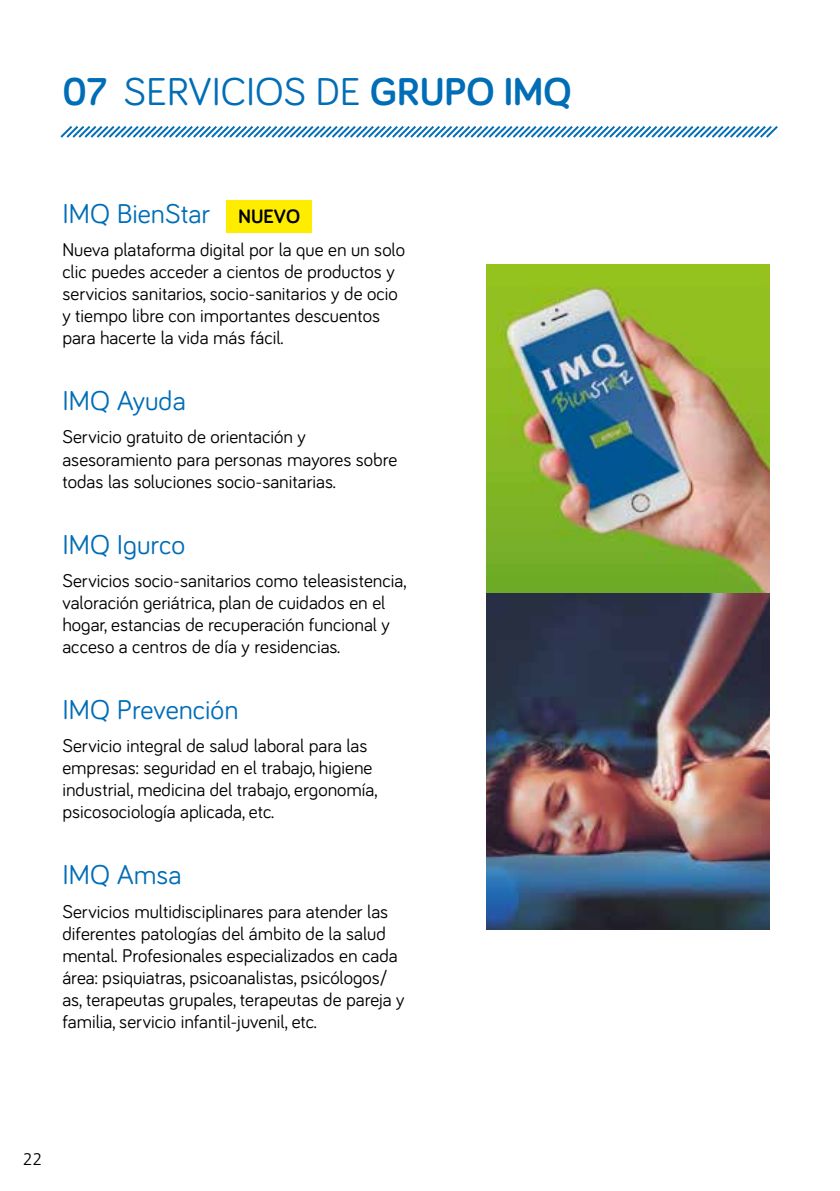
<style>
.page{position:relative;width:840px;height:1191px;background:#fff}
.page>*{position:absolute;margin:0;border:0;box-sizing:border-box;transform-origin:0 0}
.t1{font:40px "Bariol";color:#006db7}
.t2{font:28px "Bariol";color:#006db7}
.t3{font:700 20px "Bariol";color:#000}
.t4{font:19px/22px "Bariol";color:#000}
.t5{font:300 17px "Frutiger LT";color:#000}
.s1{font-weight:700}
</style>
<div class="page">
<svg style="left:60px;top:126px;width:718px;height:12px"></svg>
<img style="left:486px;top:264px;width:283px;height:329px">
<img style="left:486px;top:593px;width:283px;height:336px">
<div style="left:226px;top:201px;width:86px;height:32px;background:#ffed00"></div>
<h1 class="t1" style="left:62px;top:65px;width:510px"><span class="s1">07</span> SERVICIOS DE <span class="s1">GRUPO IMQ</span></h1>
<h2 class="t2" style="left:62px;top:194px;width:149px">IMQ BienStar</h2>
<p class="t4" style="left:62px;top:238px;width:344px">Nueva plataforma digital por la que en un solo clic puedes acceder a cientos de productos y servicios sanitarios, socio-sanitarios y de ocio y tiempo libre con importantes descuentos para hacerte la vida más fácil.</p>
<p class="t3" style="left:238px;top:203px;width:63px">NUEVO</p>
<h2 class="t2" style="left:62px;top:382px;width:125px">IMQ Ayuda</h2>
<p class="t4" style="left:62px;top:425px;width:336px">Servicio gratuito de orientación y asesoramiento para personas mayores sobre todas las soluciones socio-sanitarias.</p>
<h2 class="t2" style="left:62px;top:525px;width:124px">IMQ Igurco</h2>
<p class="t4" style="left:62px;top:568px;width:345px">Servicios socio-sanitarios como teleasistencia, valoración geriátrica, plan de cuidados en el hogar, estancias de recuperación funcional y acceso a centros de día y residencias.</p>
<h2 class="t2" style="left:62px;top:690px;width:177px">IMQ Prevención</h2>
<p class="t4" style="left:62px;top:734px;width:316px">Servicio integral de salud laboral para las empresas: seguridad en el trabajo, higiene industrial, medicina del trabajo, ergonomía, psicosociología aplicada, etc.</p>
<h2 class="t2" style="left:62px;top:856px;width:121px">IMQ Amsa</h2>
<p class="t4" style="left:62px;top:899px;width:343px">Servicios multidisciplinares para atender las diferentes patologías del ámbito de la salud mental. Profesionales especializados en cada área: psiquiatras, psicoanalistas, psicólogos/ as, terapeutas grupales, terapeutas de pareja y familia, servicio infantil-juvenil, etc.</p>
<p class="t5" style="left:23px;top:1149px;width:20px">22</p>
</div>
